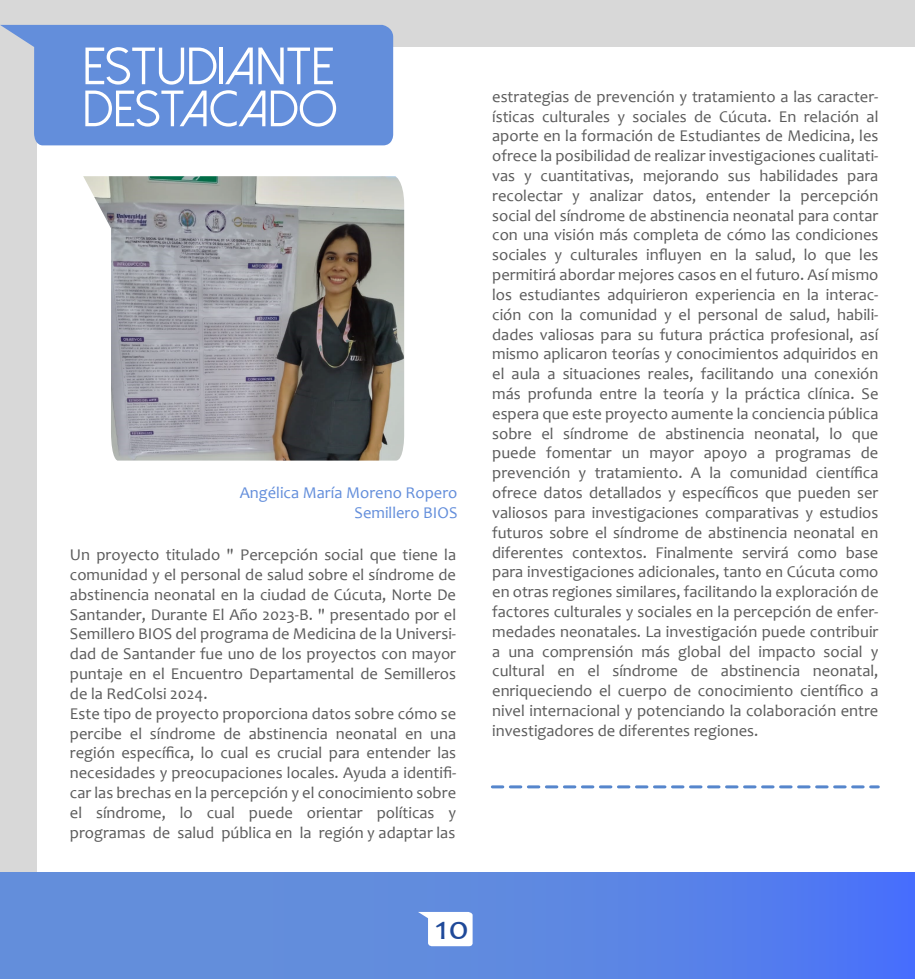
<style>
.page{position:relative;width:915px;height:979px;background:#fff}
.page>*{position:absolute;margin:0;border:0;box-sizing:border-box;transform-origin:0 0}
.t1{font:52.2px "Dolce Vita";letter-spacing:.02em;color:#fff}
.t2{font:50.85px "Dolce Vita";letter-spacing:.02em;color:#fff}
.t3{font:33.3px "Candara";color:#1f4999;scale:1.16 1}
.t4{font:16.5px/19.8px "Candara";color:#5b5b5b}
.t5{font:16.5px/19.8px "Candara";color:#638edb;text-align:right}
</style>
<div class="page">
<div style="left:0;top:0;width:914px;height:872px;background:#d8d8d8"></div>
<div style="left:38px;top:47px;width:876px;height:825px;background:#fff"></div>
<div style="left:0;top:872px;width:914px;height:106px;background:linear-gradient(to right,#6995d4,#5079f2)"></div>
<svg style="left:418px;top:911px;width:55px;height:34px"></svg>
<svg style="left:0;top:25px;width:393px;height:120px;fill:#638edb"></svg>
<svg style="left:492px;top:785px;width:386px;height:3px"></svg>
<img style="left:83px;top:176px;width:321px;height:284px">
<h1 class="t1" style="left:83px;top:40px;width:252px">ESTUDIANTE</h1>
<h2 class="t2" style="left:83px;top:83px;width:255px">DESTACADO</h2>
<p class="t5" style="left:240px;top:482px;width:219px">Angélica María Moreno Ropero<br>Semillero BIOS</p>
<p class="t4" style="left:70px;top:544px;width:387px">Un proyecto titulado " Percepción social que tiene la comunidad y el personal de salud sobre el síndrome de abstinencia neonatal en la ciudad de Cúcuta, Norte De Santander, Durante El Año 2023-B. " presentado por el Semillero BIOS del programa de Medicina de la Universi&shy;dad de Santander fue uno de los proyectos con mayor puntaje en el Encuentro Departamental de Semilleros de la RedColsi 2024.<br>Este tipo de proyecto proporciona datos sobre cómo se percibe el síndrome de abstinencia neonatal en una región específica, lo cual es crucial para entender las necesidades y preocupaciones locales. Ayuda a identifi&shy;car las brechas en la percepción y el conocimiento sobre el síndrome, lo cual puede orientar políticas y programas de salud pública en la región y adaptar las</p>
<p class="t4" style="left:492px;top:86px;width:387px;text-align:justify">estrategias de prevención y tratamiento a las caracter&shy;ísticas culturales y sociales de Cúcuta. En relación al aporte en la formación de Estudiantes de Medicina, les ofrece la posibilidad de realizar investigaciones cualitati&shy;vas y cuantitativas, mejorando sus habilidades para recolectar y analizar datos, entender la percepción social del síndrome de abstinencia neonatal para contar con una visión más completa de cómo las condiciones sociales y culturales influyen en la salud, lo que les permitirá abordar mejores casos en el futuro. Así mismo los estudiantes adquirieron experiencia en la interac&shy;ción con la comunidad y el personal de salud, habili&shy;dades valiosas para su futura práctica profesional, así mismo aplicaron teorías y conocimientos adquiridos en el aula a situaciones reales, facilitando una conexión más profunda entre la teoría y la práctica clínica. Se espera que este proyecto aumente la conciencia pública sobre el síndrome de abstinencia neonatal, lo que puede fomentar un mayor apoyo a programas de prevención y tratamiento. A la comunidad científica ofrece datos detallados y específicos que pueden ser valiosos para investigaciones comparativas y estudios futuros sobre el síndrome de abstinencia neonatal en diferentes contextos. Finalmente servirá como base para investigaciones adicionales, tanto en Cúcuta como en otras regiones similares, facilitando la exploración de factores culturales y sociales en la percepción de enfer&shy;medades neonatales. La investigación puede contribuir a una comprensión más global del impacto social y cultural en el síndrome de abstinencia neonatal, enriqueciendo el cuerpo de conocimiento científico a nivel internacional y potenciando la colaboración entre investigadores de diferentes regiones.</p>
<h3 class="t3" style="left:434px;top:906px;width:31px">10</h3>
</div>
